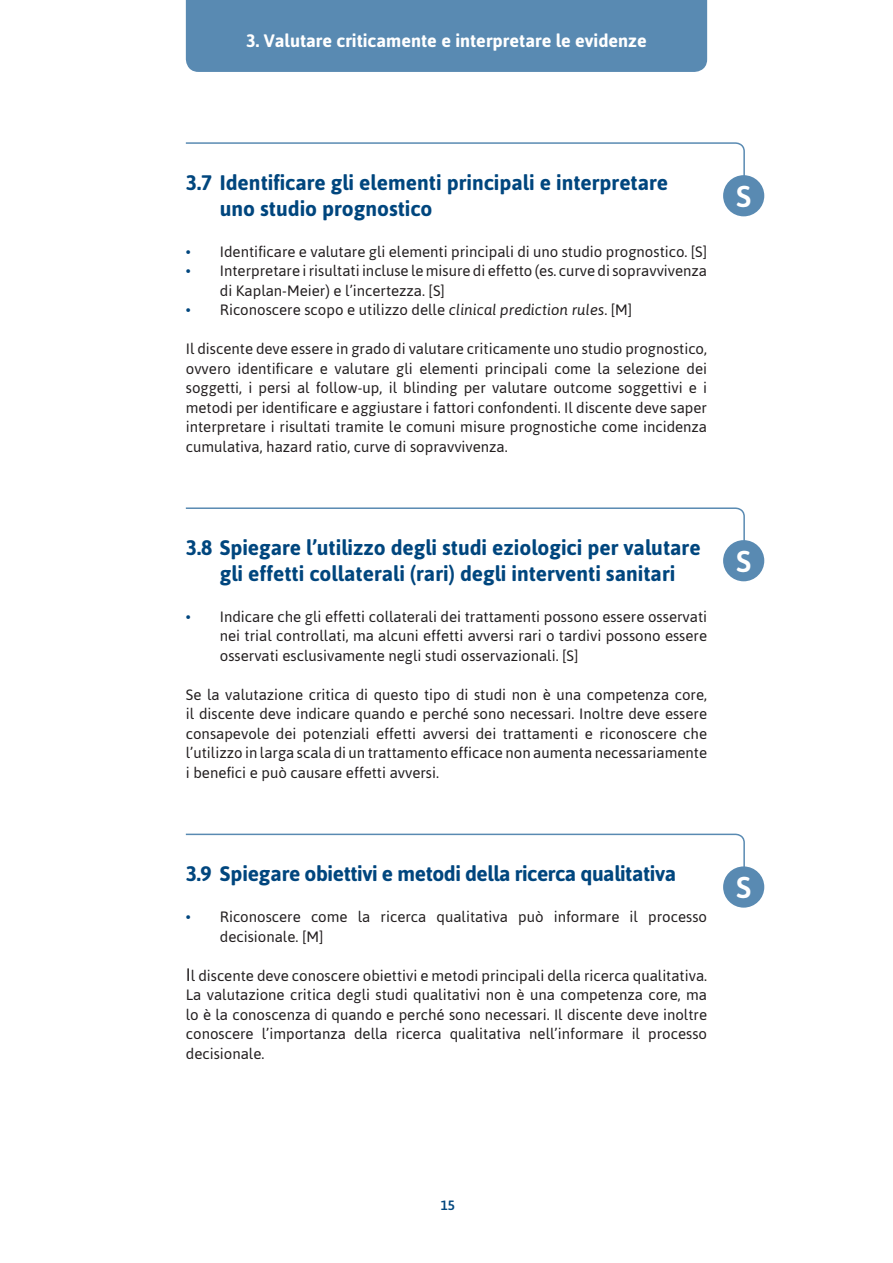
<style>
.page{position:relative;width:893px;height:1263px;background:#fff}
.page>*{position:absolute;margin:0;border:0;box-sizing:border-box;transform-origin:0 0}
.t1{font:500 30.15px "Asap";color:#fff}
.t2{font:700 21px/25.5px "Asap";color:#00467e}
.t3{font:700 21px "Asap";letter-spacing:-.02em;color:#00467e}
.t4{font:700 18px "Asap";color:#fff}
.t5{font:15px/19.5px "Asap";color:#231f20;text-align:justify}
.t6{font:500 13.5px "Asap";color:#00467e}
.s1{color:#00467e}
.s2{font-style:italic}
.s3{font-size:18px}
</style>
<div class="page">
<svg style="left:185px;top:142px;width:560px;height:49px"></svg>
<svg style="left:185px;top:507px;width:560px;height:49px"></svg>
<svg style="left:185px;top:833px;width:560px;height:49px"></svg>
<div style="left:186px;top:0;width:521px;height:72px;background:#598ab2"></div>
<div style="left:723px;top:175px;width:41px;height:41px;background:#598ab2;border-radius:50%"></div>
<div style="left:723px;top:540px;width:41px;height:41px;background:#598ab2;border-radius:50%"></div>
<div style="left:723px;top:866px;width:41px;height:42px;background:#598ab2;border-radius:50%"></div>
<p class="t4" style="left:246px;top:29px;width:402px">3. Valutare criticamente e interpretare le evidenze</p>
<h2 class="t2" style="left:220px;top:169px;width:450px;text-indent:-34px">3.7 Identificare gli elementi principali e interpretare uno studio prognostico</h2>
<p class="t5" style="left:186px;top:241px;width:523px"><span class="s1">•</span> Identificare e valutare gli elementi principali di uno studio prognostico. [S]</p>
<p class="t5" style="left:220px;top:261px;width:489px;text-indent:-34px"><span class="s1">•</span> Interpretare i risultati incluse le misure di effetto (es. curve di sopravvivenza di Kaplan-Meier) e l’incertezza. [S]</p>
<p class="t5" style="left:186px;top:300px;width:448px"><span class="s1">•</span> Riconoscere scopo e utilizzo delle <span class="s2">clinical prediction rules</span>. [M]</p>
<p class="t5" style="left:186px;top:339px;width:523px">Il discente deve essere in grado di valutare criticamente uno studio prognostico, ovvero identificare e valutare gli elementi principali come la selezione dei soggetti, i persi al follow-up, il blinding per valutare outcome soggettivi e i metodi per identificare e aggiustare i fattori confondenti. Il discente deve saper interpretare i risultati tramite le comuni misure prognostiche come incidenza cumulativa, hazard ratio, curve di sopravvivenza.</p>
<h1 class="t1" style="left:736px;top:176px;width:17px">S</h1>
<h2 class="t2" style="left:186px;top:534px;width:516px;text-align:center">3.8 Spiegare l’utilizzo degli studi eziologici per valutare gli effetti collaterali (rari) degli interventi sanitari</h2>
<p class="t5" style="left:220px;top:606px;width:489px;text-indent:-34px"><span class="s1">•</span> Indicare che gli effetti collaterali dei trattamenti possono essere osservati nei trial controllati, ma alcuni effetti avversi rari o tardivi possono essere osservati esclusivamente negli studi osservazionali. [S]</p>
<p class="t5" style="left:186px;top:684px;width:523px">Se la valutazione critica di questo tipo di studi non è una competenza core, il discente deve indicare quando e perché sono necessari. Inoltre deve essere consapevole dei potenziali effetti avversi dei trattamenti e riconoscere che l’utilizzo in larga scala di un trattamento efficace non aumenta necessariamente i benefici e può causare effetti avversi.</p>
<h1 class="t1" style="left:736px;top:541px;width:17px">S</h1>
<h2 class="t3" style="left:186px;top:860px;width:492px">3.9 Spiegare obiettivi e metodi della ricerca qualitativa</h2>
<p class="t5" style="left:220px;top:907px;width:489px;text-indent:-34px"><span class="s1">•</span> Riconoscere come la ricerca qualitativa può informare il processo decisionale. [M]</p>
<p class="t5" style="left:186px;top:965px;width:523px"><span class="s3">I</span>l discente deve conoscere obiettivi e metodi principali della ricerca qualitativa.<br>La valutazione critica degli studi qualitativi non è una competenza core, ma lo è la conoscenza di quando e perché sono necessari. Il discente deve inoltre conoscere l’importanza della ricerca qualitativa nell’informare il processo decisionale.</p>
<h1 class="t1" style="left:736px;top:868px;width:17px">S</h1>
<p class="t6" style="left:441px;top:1197px;width:16px">15</p>
</div>
